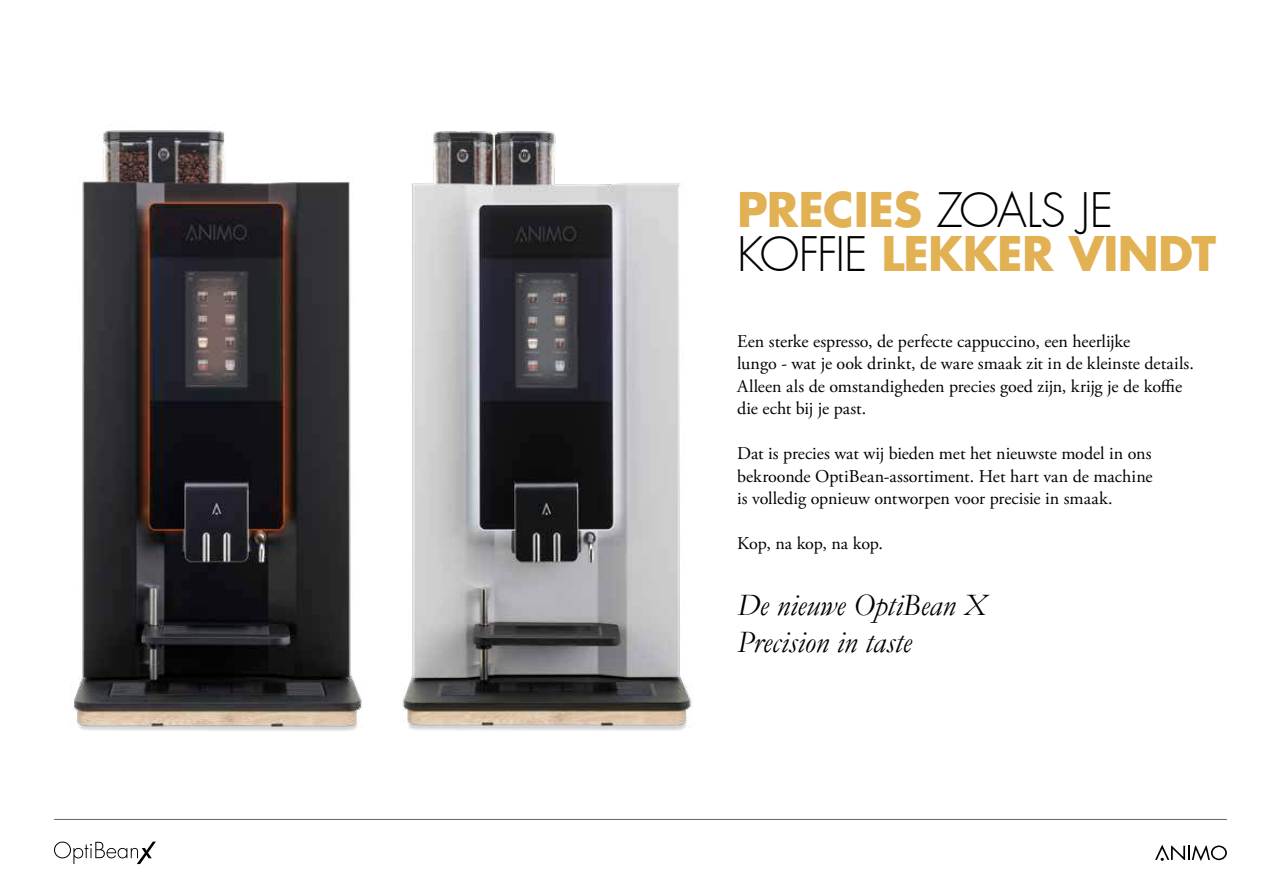
<style>
.page{position:relative;width:1263px;height:893px;background:#fff}
.page>*{position:absolute;margin:0;border:0;box-sizing:border-box;transform-origin:0 0}
.t1{font:700 46.5px/43.5px "Futura Std";letter-spacing:-.015em;color:#e1b154}
.t2{font:italic 31.5px/37.8px "Garamond";letter-spacing:-.005em;color:#000}
.t3{font:18px/22.5px "Adobe Garamond Pro";color:#000}
.s1{font-family:"Futura";font-weight:300;color:#000}
</style>
<div class="page">
<svg style="left:1155px;top:845px;width:72px;height:16px"></svg>
<svg style="left:54px;top:842px;width:102px;height:22px"></svg>
<hr style="left:54px;top:819px;width:1173px;height:1px;background:#000">
<img style="left:73px;top:130px;width:267px;height:601px">
<img style="left:340px;top:131px;width:353px;height:600px">
<h1 class="t1" style="left:737px;top:188px;width:481px">PRECIES <span class="s1">ZOALS JE<br>KOFFIE</span> LEKKER VINDT</h1>
<p class="t3" style="left:737px;top:330px;width:458px">Een sterke espresso, de perfecte cappuccino, een heerlijke<br>lungo - wat je ook drinkt, de ware smaak zit in de kleinste details.<br>Alleen als de omstandigheden precies goed zijn, krijg je de koffie die echt bij je past.</p>
<p class="t3" style="left:737px;top:443px;width:417px;text-align:justify">Dat is precies wat wij bieden met het nieuwste model in ons bekroonde OptiBean-assortiment. Het hart van de machine is volledig opnieuw ontworpen voor precisie in smaak.</p>
<p class="t3" style="left:737px;top:533px;width:147px">Kop, na kop, na kop.</p>
<h2 class="t2" style="left:737px;top:585px;width:251px">De nieuwe OptiBean X<br>Precision in taste</h2>
</div>
